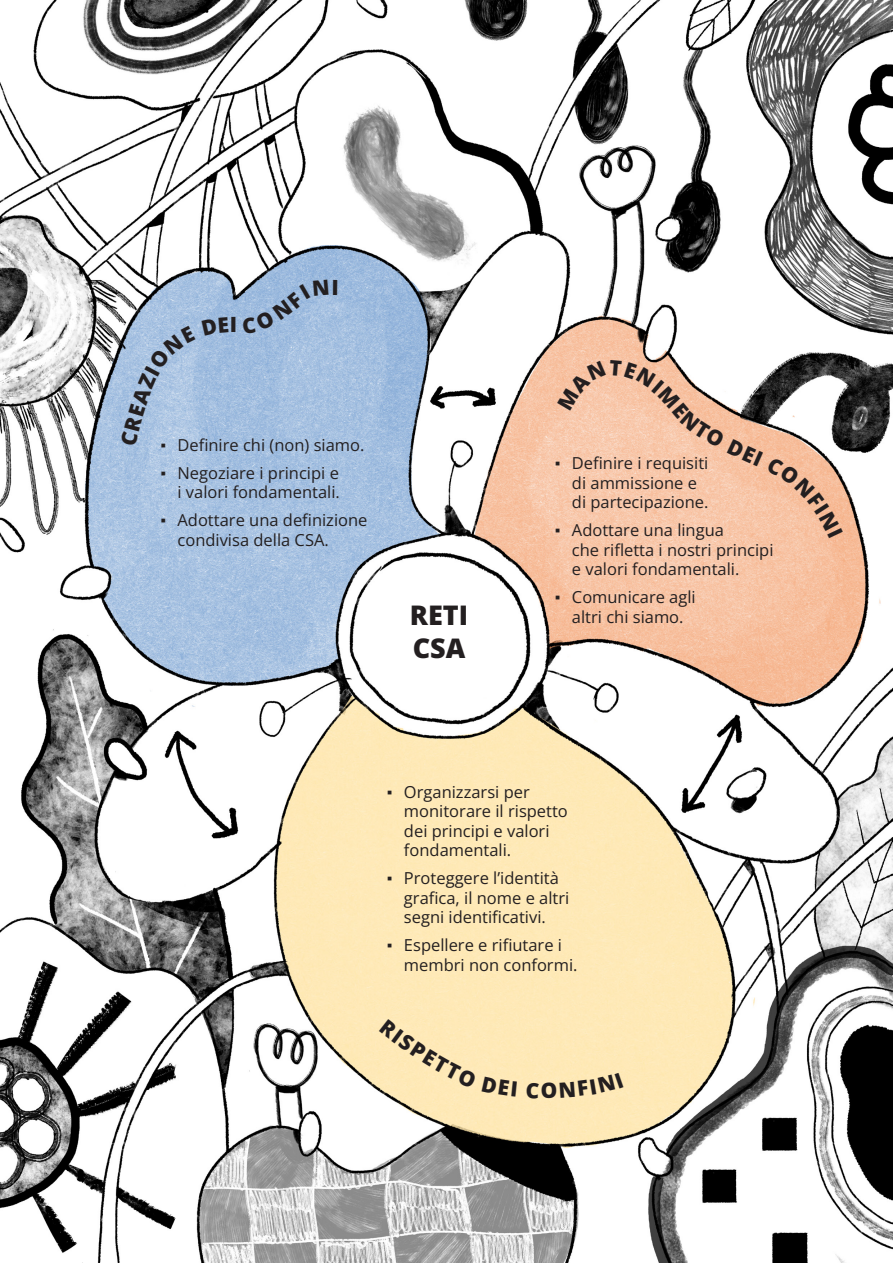
<style>
.page{position:relative;width:893px;height:1263px;background:#fff}
.page>*{position:absolute;margin:0;border:0;box-sizing:border-box;transform-origin:0 0}
.t1{font:27px/32.4px "Open Sans";color:#231f20}
.t2{font:21px "Open Sans";color:#231f20}
.t3{font:16.5px/19.5px "Open Sans";color:#231f20}
.t4{font:16.5px "Arial";color:#231f20}
</style>
<div class="page">
<img style="left:0;top:0;width:893px;height:1263px">
<svg style="left:557px;top:360px;width:286px;height:178px;background:#e8c0a8"></svg>
<div style="left:527px;top:1072px;width:97px;height:26px;background:#fee9b7"></div>
<div style="left:379px;top:1019px;width:138px;height:78px;background:#fee9b7"></div>
<svg style="left:242px;top:280px;width:95px;height:54px;background:#9ebbdc"></svg>
<svg style="left:202px;top:317px;width:27px;height:19px"></svg>
<svg style="left:121px;top:326px;width:74px;height:120px;background:#aac3e0"></svg>
<p class="t2" style="left:230px;top:310px;width:9px">I</p>
<p class="t4" style="left:161px;top:434px;width:7px">▪</p>
<p class="t4" style="left:161px;top:462px;width:7px">▪</p>
<p class="t4" style="left:161px;top:510px;width:7px">▪</p>
<p class="t3" style="left:178px;top:434px;width:188px">Definire chi (non) siamo.</p>
<p class="t3" style="left:178px;top:462px;width:163px">Negoziare i principi e</p>
<p class="t3" style="left:178px;top:482px;width:164px">i valori fondamentali.</p>
<p class="t3" style="left:178px;top:510px;width:191px">Adottare una definizione</p>
<p class="t3" style="left:178px;top:529px;width:153px">condivisa della CSA.</p>
<p class="t1" style="left:410px;top:598px;width:60px">RETI<br>CSA</p>
<p class="t4" style="left:555px;top:453px;width:7px">▪</p>
<p class="t4" style="left:555px;top:520px;width:7px">▪</p>
<p class="t4" style="left:555px;top:587px;width:7px">▪</p>
<p class="t3" style="left:572px;top:453px;width:138px">Definire i requisiti</p>
<p class="t3" style="left:572px;top:473px;width:138px">di ammissione e di partecipazione.</p>
<p class="t3" style="left:572px;top:520px;width:154px">Adottare una lingua</p>
<p class="t3" style="left:572px;top:540px;width:203px">che rifletta i nostri principi e valori fondamentali.</p>
<p class="t3" style="left:572px;top:587px;width:125px">Comunicare agli</p>
<p class="t3" style="left:572px;top:607px;width:113px">altri chi siamo.</p>
<p class="t4" style="left:387px;top:781px;width:7px">▪</p>
<p class="t4" style="left:387px;top:867px;width:7px">▪</p>
<p class="t4" style="left:387px;top:934px;width:7px">▪</p>
<p class="t3" style="left:404px;top:781px;width:127px">Organizzarsi per</p>
<p class="t3" style="left:404px;top:801px;width:165px">monitorare il rispetto dei principi e valori fondamentali.</p>
<p class="t3" style="left:404px;top:868px;width:156px">Proteggere ’l identità</p>
<p class="t3" style="left:404px;top:887px;width:167px">grafica il, nome e altri segni identificativi.</p>
<p class="t3" style="left:404px;top:935px;width:160px">Espellere e rifiutare i</p>
<p class="t3" style="left:404px;top:954px;width:175px">membri non conformi.</p>
</div>
